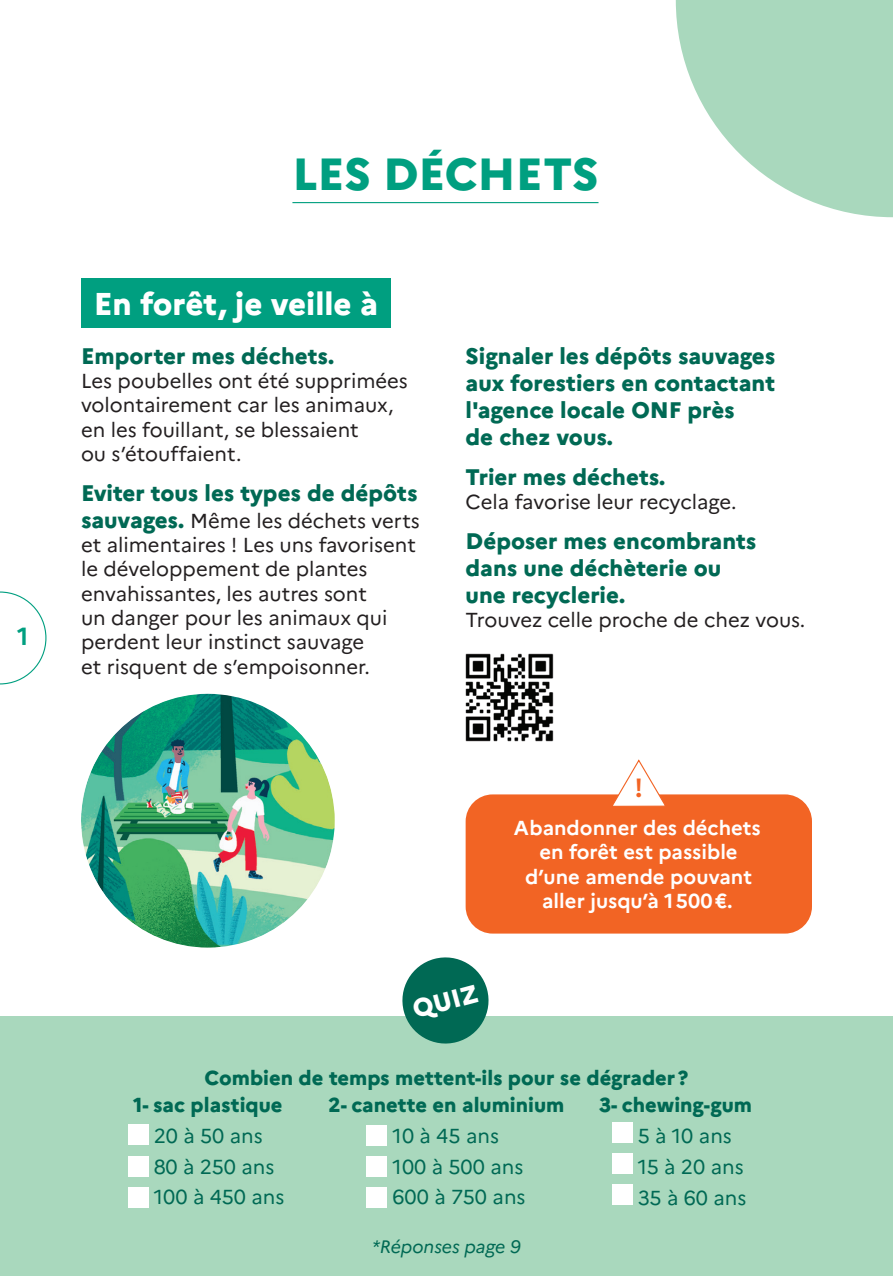
<style>
.page{position:relative;width:893px;height:1276px;background:#fff}
.page>*{position:absolute;margin:0;border:0;box-sizing:border-box;transform-origin:0 0}
.t1{font:800 45px "Marianne";color:#009f80}
.t2{font:800 31.5px "Marianne";color:#fff}
.t3{font:700 26.32px "Marianne";color:#f26424}
.t4{font:800 25.2px "Marianne";color:#fff}
.t5{font:700 24.75px "Marianne";color:#009f80}
.t6{font:800 22.5px/27px "Marianne";color:#006954}
.t7{font:20.25px/24.3px "Marianne";color:#231f20}
.t8{font:800 20.25px/27.2px "Marianne";color:#006954}
.t9{font:20.25px/30.6px "Marianne";color:#006954}
.t10{font:700 20.25px/24.3px "Marianne";color:#fff;text-align:center}
.t11{font:italic 18px "Marianne";color:#006954}
.s1{font-weight:800;font-size:22.5px;color:#006954}
</style>
<div class="page">
<div style="left:0;top:1016px;width:893px;height:260px;background:#a9d8bd"></div>
<svg style="left:675px;top:0;width:218px;height:217px;fill:#a9d8bd"></svg>
<svg style="left:0;top:591px;width:47px;height:94px"></svg>
<img style="left:81px;top:694px;width:254px;height:253px;border-radius:127px">
<hr style="left:292px;top:202px;width:306px;height:1px;background:#009f80">
<div style="left:81px;top:279px;width:309px;height:49px;background:#009f80"></div>
<svg style="left:402px;top:957px;width:87px;height:87px"></svg>
<div style="left:612px;top:1122px;width:20px;height:21px;background:#fff"></div>
<div style="left:612px;top:1153px;width:20px;height:21px;background:#fff"></div>
<div style="left:612px;top:1184px;width:20px;height:20px;background:#fff"></div>
<div style="left:128px;top:1124px;width:20px;height:20px;background:#fff"></div>
<div style="left:128px;top:1156px;width:20px;height:20px;background:#fff"></div>
<div style="left:128px;top:1186px;width:20px;height:21px;background:#fff"></div>
<div style="left:367px;top:1125px;width:20px;height:20px;background:#fff"></div>
<div style="left:367px;top:1155px;width:20px;height:21px;background:#fff"></div>
<div style="left:367px;top:1187px;width:20px;height:20px;background:#fff"></div>
<div style="left:466px;top:794px;width:346px;height:139px;background:#f26424;border-radius:27px"></div>
<svg style="left:610px;top:759px;width:58px;height:47px"></svg>
<img style="left:465px;top:653px;width:89px;height:89px">
<p class="t5" style="left:17px;top:621px;width:13px">1</p>
<h1 class="t1" style="left:292px;top:146px;width:308px">LES DÉCHETS</h1>
<h2 class="t2" style="left:94px;top:285px;width:285px">En forêt, je veille à</h2>
<p class="t6" style="left:81px;top:342px;width:255px">Emporter mes déchets.</p>
<p class="t7" style="left:81px;top:369px;width:328px">Les poubelles ont été supprimées volontairement car les animaux, en les fouillant, se blessaient<br>ou s’étouffaient.</p>
<p class="t6" style="left:81px;top:479px;width:338px">Eviter tous les types de dépôts</p>
<p class="t7" style="left:81px;top:508px;width:340px"><span class="s1">sauvages.</span> Même les déchets verts et alimentaires ! Les uns favorisent le développement de plantes envahissantes, les autres sont<br>un danger pour les animaux qui perdent leur instinct sauvage<br>et risquent de s’empoisonner.</p>
<p class="t6" style="left:466px;top:342px;width:311px">Signaler les dépôts sauvages aux forestiers en contactant l'agence locale ONF près<br>de chez vous.</p>
<p class="t6" style="left:466px;top:463px;width:201px">Trier mes déchets.</p>
<p class="t7" style="left:466px;top:489px;width:272px">Cela favorise leur recyclage.</p>
<p class="t6" style="left:466px;top:527px;width:292px">Déposer mes encombrants dans une déchèterie ou une recyclerie.</p>
<p class="t7" style="left:466px;top:607px;width:341px">Trouvez celle proche de chez vous.</p>
<p class="t3" style="left:634px;top:772px;width:10px">!</p>
<p class="t10" style="left:514px;top:815px;width:248px">Abandonner des déchets en forêt est passible d’une amende pouvant aller jusqu’à 1500€.</p>
<p class="t4" style="left:409px;top:995px;width:69px;rotate:-15deg">QUIZ</p>
<p class="t8" style="left:599px;top:1064px;width:155px;text-indent:-394px">Combien de temps mettent-ils pour se dégrader?<br>3- chewing-gum</p>
<p class="t9" style="left:638px;top:1120px;width:110px">5 à 10 ans<br>15 à 20 ans<br>35 à 60 ans</p>
<p class="t11" style="left:372px;top:1235px;width:150px">*Réponses page 9</p>
<p class="t8" style="left:329px;top:1091px;width:237px">2- canette en aluminium</p>
<p class="t9" style="left:393px;top:1120px;width:134px">10 à 45 ans<br>100 à 500 ans<br>600 à 750 ans</p>
<p class="t8" style="left:133px;top:1091px;width:151px">1- sac plastique</p>
<p class="t9" style="left:154px;top:1120px;width:132px">20 à 50 ans<br>80 à 250 ans<br>100 à 450 ans</p>
</div>
